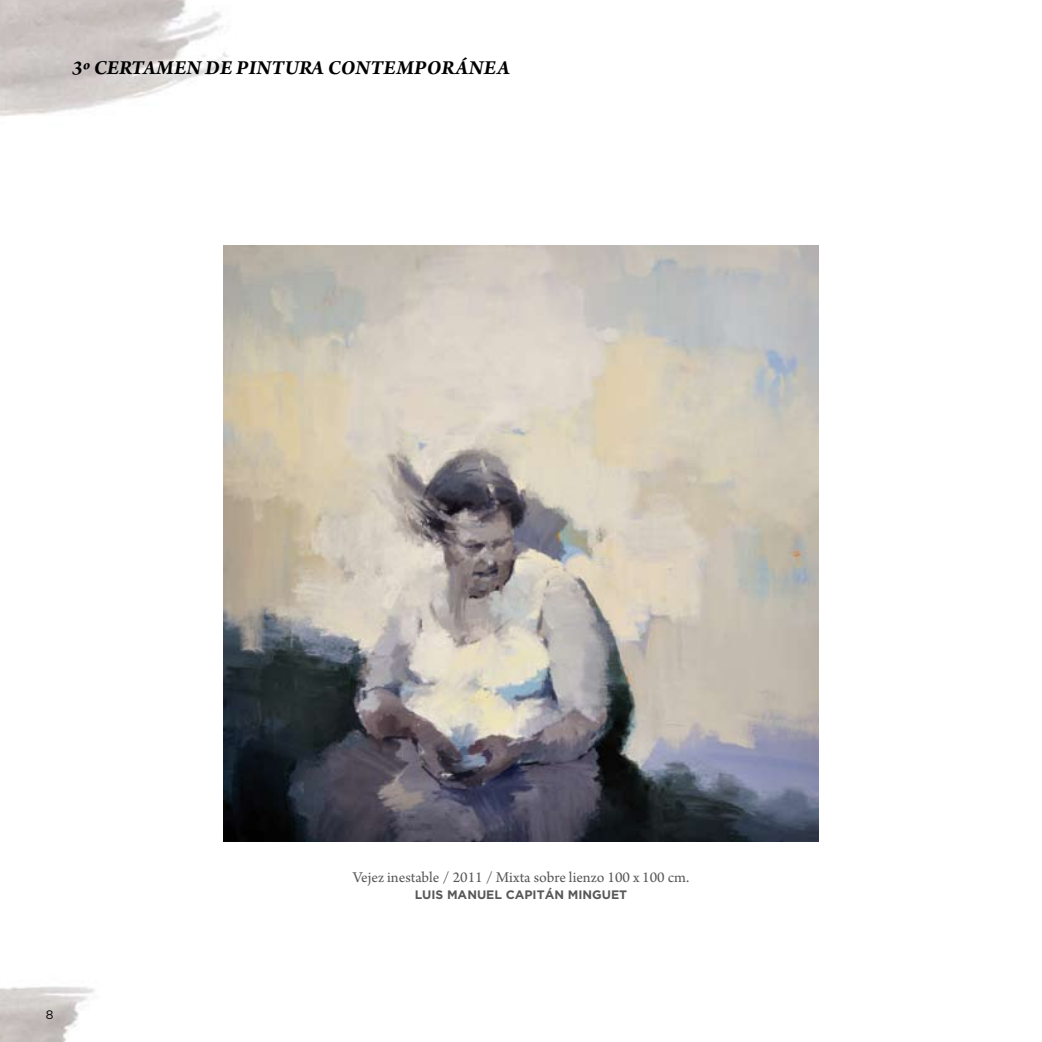
<style>
.page{position:relative;width:1042px;height:1042px;background:#fff}
.page>*{position:absolute;margin:0;border:0;box-sizing:border-box;transform-origin:0 0}
.t1{font:italic 700 21px "Arno Pro";letter-spacing:.005em;color:#000}
.t2{font:15.75px "Arno Pro";color:#58585a}
.t3{font:700 12.25px "Gotham";color:#58585a}
.t4{font:12.25px "Gotham";color:#000}
</style>
<div class="page">
<img style="left:0;top:0;width:229px;height:116px">
<img style="left:0;top:986px;width:95px;height:56px">
<img style="left:223px;top:246px;width:596px;height:595px">
<h1 class="t1" style="left:72px;top:55px;width:191px">3º CERTAMEN DE PINTURA</h1>
<h1 class="t1" style="left:328px;top:55px;width:28px">CONTEMPORÁNEA</h1>
<p class="t4" style="left:46px;top:1007px;width:9px">8</p>
<p class="t2" style="left:353px;top:868px;width:338px">Vejez inestable / 2011 / Mixta sobre lienzo 100 x 100 cm.</p>
<p class="t3" style="left:415px;top:887px;width:214px">LUIS MANUEL CAPITÁN MINGUET</p>
</div>
